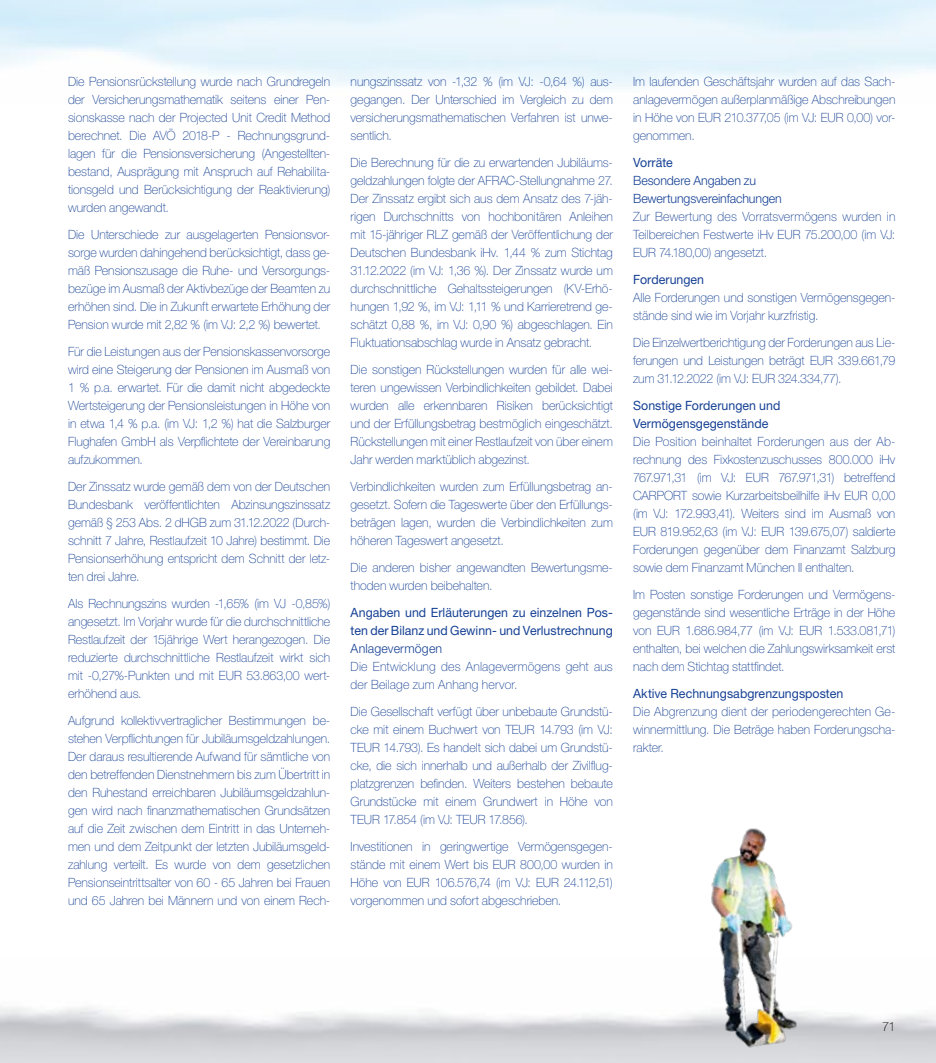
<style>
.page{position:relative;width:936px;height:1063px;background:#fff}
.page>*{position:absolute;margin:0;border:0;box-sizing:border-box;transform-origin:0 0}
.t1{font:100 12.75px/18px "Helvetica Neue LT Pro";letter-spacing:-.005em;color:#164194;text-align:justify}
.t2{font:12.75px/18px "Helvetica Neue LT Pro";color:#164194}
.t3{font:300 12.75px/18px "Helvetica Neue LT Pro";letter-spacing:-.005em;color:#164194}
.t4{font:300 12.75px "Helvetica Neue LT Pro";letter-spacing:.015em;color:#164194}
.t5{font:100 12.75px "Helvetica Neue LT Pro";color:#000}
</style>
<div class="page">
<img style="left:663px;top:828px;width:202px;height:235px">
<p class="t1" style="left:68px;top:72px;width:264px">Die Pensionsrückstellung wurde nach Grundregeln der Versicherungsmathematik seitens einer Pen&shy;sionskasse nach der Projected Unit Credit Method berechnet. Die AVÖ 2018-P - Rechnungsgrund&shy;lagen für die Pensionsversicherung (Angestellten&shy;bestand, Ausprägung mit Anspruch auf Rehabilita&shy;tionsgeld und Berücksichtigung der Reaktivierung) wurden angewandt.</p>
<p class="t1" style="left:68px;top:225px;width:264px">Die Unterschiede zur ausgelagerten Pensionsvor&shy;sorge wurden dahingehend berücksichtigt, dass ge&shy;mäß Pensionszusage die Ruhe- und Versorgungs&shy;bezüge im Ausmaß der Aktivbezüge der Beamten zu erhöhen sind. Die in Zukunft erwartete Erhöhung der Pension wurde mit 2,82 % (im VJ: 2,2 %) bewertet.</p>
<p class="t1" style="left:68px;top:342px;width:264px">Für die Leistungen aus der Pensionskassenvorsorge wird eine Steigerung der Pensionen im Ausmaß von 1 % p.a. erwartet. Für die damit nicht abgedeckte Wertsteigerung der Pensionsleistungen in Höhe von in etwa 1,4 % p.a. (im VJ: 1,2 %) hat die Salzburger Flughafen GmbH als Verpflichtete der Vereinbarung aufzukommen.</p>
<p class="t1" style="left:68px;top:477px;width:264px">Der Zinssatz wurde gemäß dem von der Deutschen Bundesbank veröffentlichten Abzinsungszinssatz gemäß § 253 Abs. 2 dHGB zum 31.12.2022 (Durch&shy;schnitt 7 Jahre, Restlaufzeit 10 Jahre) bestimmt. Die Pensionserhöhung entspricht dem Schnitt der letz&shy;ten drei Jahre.</p>
<p class="t1" style="left:68px;top:594px;width:264px">Als Rechnungszins wurden -1,65% (im VJ -0,85%) angesetzt. Im Vorjahr wurde für die durchschnittliche Restlaufzeit der 15jährige Wert herangezogen. Die reduzierte durchschnittliche Restlaufzeit wirkt sich mit -0,27%-Punkten und mit EUR 53.863,00 wert&shy;erhöhend aus.</p>
<p class="t1" style="left:68px;top:711px;width:264px">Aufgrund kollektivvertraglicher Bestimmungen be&shy;stehen Verpflichtungen für Jubiläumsgeldzahlungen.<br>Der daraus resultierende Aufwand für sämtliche von den betreffenden Dienstnehmern bis zum Übertritt in den Ruhestand erreichbaren Jubiläumsgeldzahlun&shy;gen wird nach finanzmathematischen Grundsätzen auf die Zeit zwischen dem Eintritt in das Unterneh&shy;men und dem Zeitpunkt der letzten Jubiläumsgeld&shy;zahlung verteilt. Es wurde von dem gesetzlichen Pensionseintrittsalter von 60 - 65 Jahren bei Frauen und 65 Jahren bei Männern und von einem Rech-</p>
<p class="t1" style="left:350px;top:72px;width:264px">nungszinssatz von -1,32 % (im VJ: -0,64 %) aus&shy;gegangen. Der Unterschied im Vergleich zu dem versicherungsmathematischen Verfahren ist unwe&shy;sentlich.</p>
<p class="t1" style="left:350px;top:153px;width:264px">Die Berechnung für die zu erwartenden Jubiläums&shy;geldzahlungen folgte der AFRAC-Stellungnahme 27.<br>Der Zinssatz ergibt sich aus dem Ansatz des 7-jäh&shy;rigen Durchschnitts von hochbonitären Anleihen mit 15-jähriger RLZ gemäß der Veröffentlichung der Deutschen Bundesbank iHv. 1,44 % zum Stichtag 31.12.2022 (im VJ: 1,36 %). Der Zinssatz wurde um durchschnittliche Gehaltssteigerungen (KV-Erhö&shy;hungen 1,92 %, im VJ: 1,11 % und Karrieretrend ge&shy;schätzt 0,88 %, im VJ: 0,90 %) abgeschlagen. Ein Fluktuationsabschlag wurde in Ansatz gebracht.</p>
<p class="t1" style="left:350px;top:360px;width:264px">Die sonstigen Rückstellungen wurden für alle wei&shy;teren ungewissen Verbindlichkeiten gebildet. Dabei wurden alle erkennbaren Risiken berücksichtigt und der Erfüllungsbetrag bestmöglich eingeschätzt.<br>Rückstellungen mit einer Restlaufzeit von über einem Jahr werden marktüblich abgezinst.</p>
<p class="t1" style="left:350px;top:477px;width:264px">Verbindlichkeiten wurden zum Erfüllungsbetrag an&shy;gesetzt. Sofern die Tageswerte über den Erfüllungs&shy;beträgen lagen, wurden die Verbindlichkeiten zum höheren Tageswert angesetzt.</p>
<p class="t1" style="left:350px;top:558px;width:264px">Die anderen bisher angewandten Bewertungsme&shy;thoden wurden beibehalten.</p>
<p class="t2" style="left:350px;top:603px;width:264px">Angaben und Erläuterungen zu einzelnen Pos&shy;ten der Bilanz und Gewinn- und Verlustrechnung</p>
<p class="t4" style="left:350px;top:640px;width:93px">Anlagevermögen</p>
<p class="t1" style="left:350px;top:657px;width:264px">Die Entwicklung des Anlagevermögens geht aus der Beilage zum Anhang hervor.</p>
<p class="t1" style="left:350px;top:702px;width:264px">Die Gesellschaft verfügt über unbebaute Grundstü&shy;cke mit einem Buchwert von TEUR 14.793 (im VJ:<br>TEUR 14.793). Es handelt sich dabei um Grundstü&shy;cke, die sich innerhalb und außerhalb der Zivilflug&shy;platzgrenzen befinden. Weiters bestehen bebaute Grundstücke mit einem Grundwert in Höhe von TEUR 17.854 (im VJ: TEUR 17.856).</p>
<p class="t1" style="left:350px;top:837px;width:264px">Investitionen in geringwertige Vermögensgegen&shy;stände mit einem Wert bis EUR 800,00 wurden in Höhe von EUR 106.576,74 (im VJ: EUR 24.112,51) vorgenommen und sofort abgeschrieben.</p>
<p class="t1" style="left:633px;top:72px;width:264px">Im laufenden Geschäftsjahr wurden auf das Sach&shy;anlagevermögen außerplanmäßige Abschreibungen in Höhe von EUR 210.377,05 (im VJ: EUR 0,00) vor&shy;genommen.</p>
<p class="t2" style="left:633px;top:153px;width:41px">Vorräte</p>
<p class="t3" style="left:633px;top:171px;width:150px">Besondere Angaben zu<br>Bewertungsvereinfachungen</p>
<p class="t1" style="left:633px;top:207px;width:264px">Zur Bewertung des Vorratsvermögens wurden in Teilbereichen Festwerte iHv EUR 75.200,00 (im VJ:<br>EUR 74.180,00) angesetzt.</p>
<p class="t2" style="left:633px;top:270px;width:72px">Forderungen</p>
<p class="t1" style="left:633px;top:288px;width:264px">Alle Forderungen und sonstigen Vermögensgegen&shy;stände sind wie im Vorjahr kurzfristig.</p>
<p class="t1" style="left:633px;top:333px;width:264px">Die Einzelwertberichtigung der Forderungen aus Lie&shy;ferungen und Leistungen beträgt EUR 339.661,79 zum 31.12.2022 (im VJ: EUR 324.334,77).</p>
<p class="t2" style="left:633px;top:396px;width:149px">Sonstige Forderungen und<br>Vermögensgegenstände</p>
<p class="t1" style="left:633px;top:432px;width:264px">Die Position beinhaltet Forderungen aus der Ab&shy;rechnung des Fixkostenzuschusses 800.000 iHv 767.971,31 (im VJ: EUR 767.971,31) betreffend CARPORT sowie Kurzarbeitsbeilhilfe iHv EUR 0,00 (im VJ: 172.993,41). Weiters sind im Ausmaß von EUR 819.952,63 (im VJ: EUR 139.675,07) saldierte Forderungen gegenüber dem Finanzamt Salzburg sowie dem Finanzamt München II enthalten.</p>
<p class="t1" style="left:633px;top:585px;width:264px">Im Posten sonstige Forderungen und Vermögens&shy;gegenstände sind wesentliche Erträge in der Höhe von EUR 1.686.984,77 (im VJ: EUR 1.533.081,71) enthalten, bei welchen die Zahlungswirksamkeit erst nach dem Stichtag stattfindet.</p>
<p class="t2" style="left:633px;top:684px;width:211px">Aktive Rechnungsabgrenzungsposten</p>
<p class="t1" style="left:633px;top:702px;width:264px">Die Abgrenzung dient der periodengerechten Ge&shy;winnermittlung. Die Beträge haben Forderungscha&shy;rakter.</p>
<p class="t5" style="left:882px;top:1019px;width:15px">71</p>
</div>
